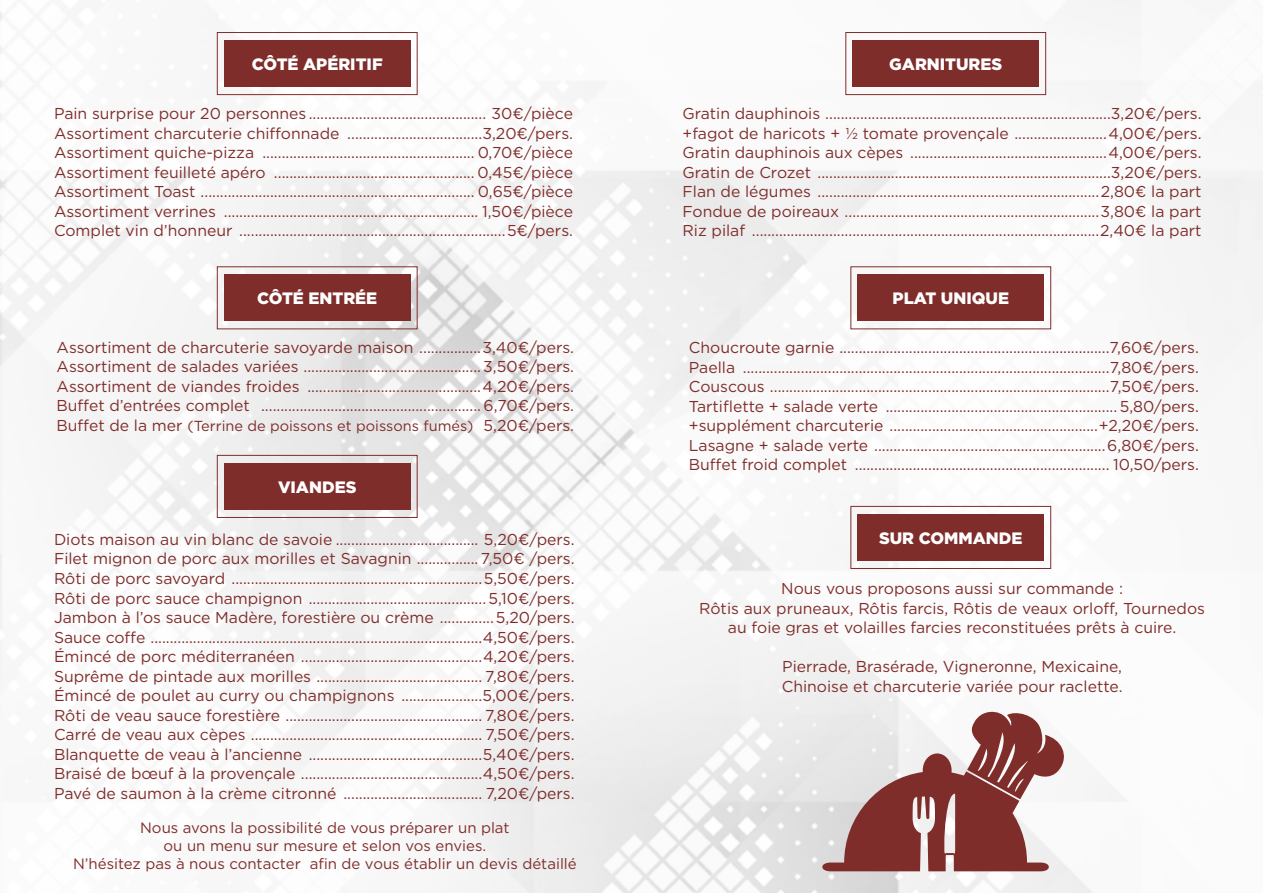
<style>
.page{position:relative;width:1263px;height:893px;background:#fff}
.page>*{position:absolute;margin:0;border:0;box-sizing:border-box;transform-origin:0 0}
.t1{font:900 16.5px "Gotham";color:#fff}
.t2{font:15.75px/19.5px "Gotham";color:#7f2d2b;text-align:justify}
.t3{font:15px/18px "Gotham";color:#7f2d2b;text-align:center}
.t4{font:14.55px "Gotham";color:#7f2d2b}
.s1{font-size:15.75px}
</style>
<div class="page">
<img style="left:0;top:0;width:1263px;height:893px">
<div style="left:224px;top:40px;width:186px;height:47px;background:#7f2d2b"></div>
<div style="left:217px;top:32px;width:200px;height:63px;border:1px solid #7f2d2b"></div>
<div style="left:852px;top:40px;width:187px;height:47px;background:#7f2d2b"></div>
<div style="left:845px;top:32px;width:201px;height:63px;border:1px solid #7f2d2b"></div>
<div style="left:224px;top:274px;width:186px;height:47px;background:#7f2d2b"></div>
<div style="left:217px;top:266px;width:200px;height:63px;border:1px solid #7f2d2b"></div>
<div style="left:858px;top:274px;width:186px;height:47px;background:#7f2d2b"></div>
<div style="left:858px;top:514px;width:186px;height:47px;background:#7f2d2b"></div>
<div style="left:850px;top:506px;width:201px;height:63px;border:1px solid #7f2d2b"></div>
<div style="left:224px;top:463px;width:186px;height:47px;background:#7f2d2b"></div>
<div style="left:217px;top:455px;width:200px;height:63px;border:1px solid #7f2d2b"></div>
<svg style="left:822px;top:710px;width:248px;height:161px"></svg>
<p class="t1" style="left:252px;top:53px;width:132px">CÔTÉ APÉRITIF</p>
<p class="t1" style="left:889px;top:53px;width:115px">GARNITURES</p>
<p class="t2" style="left:54px;top:104px;width:520px">Pain surprise pour 20 personnes .............................................. 30€/pièce Assortiment charcuterie chiffonnade ...................................3,20€/pers.<br>Assortiment quiche-pizza ....................................................... 0,70€/pièce Assortiment feuilleté apéro .................................................... 0,45€/pièce Assortiment Toast ....................................................................... 0,65€/pièce Assortiment verrines .................................................................. 1,50€/pièce Complet vin d’honneur .....................................................................5€/pers.</p>
<p class="t2" style="left:682px;top:104px;width:521px">Gratin dauphinois ..........................................................................3,20€/pers. +fagot de haricots + ½ tomate provençale ........................4,00€/pers.<br>Gratin dauphinois aux cèpes ...................................................4,00€/pers.<br>Gratin de Crozet ............................................................................3,20€/pers.<br>Flan de légumes .........................................................................2,80€ la part Fondue de poireaux ..................................................................3,80€ la part Riz pilaf ..........................................................................................2,40€ la part</p>
<p class="t1" style="left:257px;top:287px;width:122px">CÔTÉ ENTRÉE</p>
<p class="t1" style="left:892px;top:287px;width:118px">PLAT UNIQUE</p>
<p class="t2" style="left:57px;top:337px;width:519px">Assortiment de charcuterie savoyarde maison ................3,40€/pers.<br>Assortiment de salades variées ..............................................3,50€/pers.<br>Assortiment de viandes froides .............................................4,20€/pers.<br>Buffet d’entrées complet ......................................................... 6,70€/pers.</p>
<p class="t4" style="left:57px;top:416px;width:519px"><span class="s1">Buffet de la mer</span> (Terrine de poissons et poissons fumés) <span class="s1">5,20€/pers.</span></p>
<p class="t1" style="left:278px;top:476px;width:80px">VIANDES</p>
<p class="t2" style="left:54px;top:529px;width:522px">Diots maison au vin blanc de savoie ..................................... 5,20€/pers.<br>Filet mignon de porc aux morilles et Savagnin ................7,50€ /pers.<br>Rôti de porc savoyard .................................................................5,50€/pers.<br>Rôti de porc sauce champignon ..............................................5,10€/pers.<br>Jambon à l’os sauce Madère, forestière ou crème ..............5,20/pers.<br>Sauce coffe ......................................................................................4,50€/pers.<br>Émincé de porc méditerranéen ...............................................4,20€/pers.<br>Suprême de pintade aux morilles ........................................... 7,80€/pers.<br>Émincé de poulet au curry ou champignons .....................5,00€/pers.<br>Rôti de veau sauce forestière ................................................... 7,80€/pers.<br>Carré de veau aux cèpes ............................................................ 7,50€/pers.<br>Blanquette de veau à l’ancienne .............................................5,40€/pers.<br>Braisé de bœuf à la provençale ...............................................4,50€/pers.<br>Pavé de saumon à la crème citronné .................................... 7,20€/pers.</p>
<p class="t3" style="left:73px;top:818px;width:505px">Nous avons la possibilité de vous préparer un plat<br>ou un menu sur mesure et selon vos envies.<br>N’hésitez pas à nous contacter afin de vous établir un devis détaillé</p>
<p class="t2" style="left:689px;top:338px;width:512px">Choucroute garnie ......................................................................7,60€/pers.<br>Paella ...............................................................................................7,80€/pers.<br>Couscous ........................................................................................7,50€/pers.<br>Tartiflette + salade verte ............................................................ 5,80/pers. +supplément charcuterie ......................................................+2,20€/pers.<br>Lasagne + salade verte ............................................................6,80€/pers.<br>Buffet froid complet .................................................................. 10,50/pers.</p>
<p class="t1" style="left:879px;top:527px;width:145px">SUR COMMANDE</p>
<p class="t2" style="left:699px;top:579px;width:507px;text-align:center">Nous vous proposons aussi sur commande :<br>Rôtis aux pruneaux, Rôtis farcis, Rôtis de veaux orloff, Tournedos au foie gras et volailles farcies reconstituées prêts à cuire.</p>
<p class="t2" style="left:782px;top:657px;width:342px">Pierrade, Brasérade, Vigneronne, Mexicaine,<br>Chinoise et charcuterie variée pour raclette.</p>
</div>
